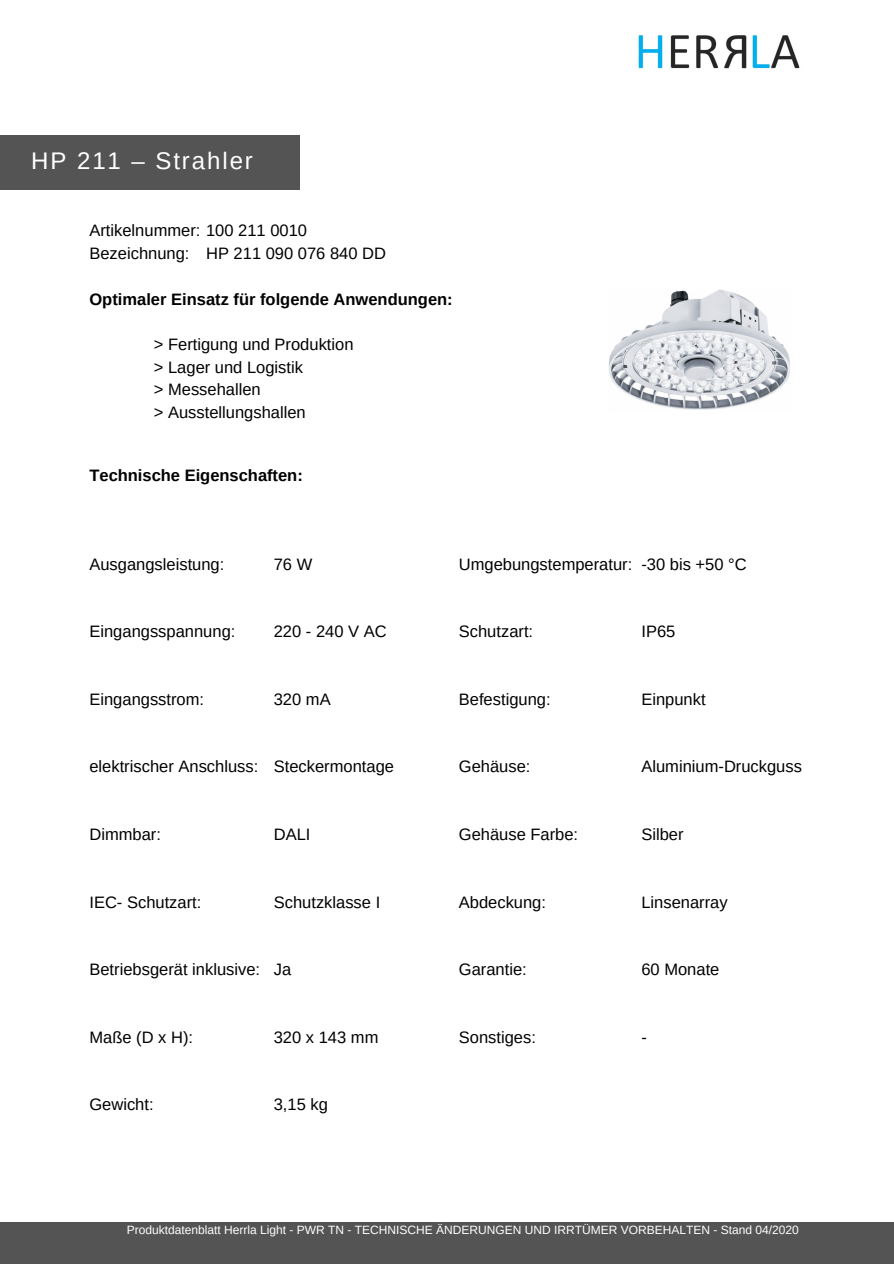
<style>
.page{position:relative;width:894px;height:1264px;background:#fff}
.page>*{position:absolute;margin:0;border:0;box-sizing:border-box;transform-origin:0 0}
.t1{font:24px "Arimo";letter-spacing:.08em;color:#fff}
.t2{font:16.5px/22.5px "Arimo";color:#000}
.t3{font:700 16.5px "Arimo";color:#000}
.t4{font:12px "Arimo";color:#fff}
</style>
<div class="page">
<div style="left:0;top:135px;width:300px;height:54px;background:#545454"></div>
<div style="left:0;top:1222px;width:893px;height:41px;background:#545454"></div>
<img style="left:638px;top:35px;width:162px;height:34px">
<img style="left:609px;top:290px;width:181px;height:120px">
<h1 class="t1" style="left:31px;top:147px;width:223px">HP 211 – Strahler</h1>
<p class="t2" style="left:89px;top:219px;width:219px">Artikelnummer: 100 211 0010<br>Bezeichnung:</p>
<p class="t2" style="left:206px;top:242px;width:181px">HP 211 090 076 840 DD</p>
<p class="t3" style="left:89px;top:290px;width:365px">Optimaler Einsatz für folgende Anwendungen:</p>
<p class="t2" style="left:154px;top:333px;width:201px">&gt; Fertigung und Produktion &gt; Lager und Logistik<br>&gt; Messehallen<br>&gt; Ausstellungshallen</p>
<p class="t3" style="left:89px;top:466px;width:215px">Technische Eigenschaften:</p>
<p class="t2" style="left:89px;top:552px;width:136px">Ausgangsleistung:</p>
<p class="t2" style="left:274px;top:552px;width:40px">76 W</p>
<p class="t2" style="left:458px;top:552px;width:175px">Umgebungstemperatur:</p>
<p class="t2" style="left:641px;top:552px;width:107px">-30 bis +50 °C</p>
<p class="t2" style="left:89px;top:620px;width:147px">Eingangsspannung:</p>
<p class="t2" style="left:274px;top:620px;width:114px">220 - 240 V AC</p>
<p class="t2" style="left:458px;top:620px;width:76px">Schutzart:</p>
<p class="t2" style="left:641px;top:620px;width:35px">IP65</p>
<p class="t2" style="left:89px;top:688px;width:116px">Eingangsstrom:</p>
<p class="t2" style="left:274px;top:688px;width:58px">320 mA</p>
<p class="t2" style="left:458px;top:688px;width:93px">Befestigung:</p>
<p class="t2" style="left:641px;top:688px;width:66px">Einpunkt</p>
<p class="t2" style="left:89px;top:755px;width:170px">elektrischer Anschluss:</p>
<p class="t2" style="left:274px;top:755px;width:122px">Steckermontage</p>
<p class="t2" style="left:458px;top:755px;width:73px">Gehäuse:</p>
<p class="t2" style="left:641px;top:755px;width:162px">Aluminium-Druckguss</p>
<p class="t2" style="left:89px;top:823px;width:73px">Dimmbar:</p>
<p class="t2" style="left:274px;top:823px;width:38px">DALI</p>
<p class="t2" style="left:458px;top:823px;width:121px">Gehäuse Farbe:</p>
<p class="t2" style="left:641px;top:823px;width:44px">Silber</p>
<p class="t2" style="left:89px;top:890px;width:113px">IEC- Schutzart:</p>
<p class="t2" style="left:274px;top:890px;width:108px">Schutzklasse I</p>
<p class="t2" style="left:458px;top:890px;width:89px">Abdeckung:</p>
<p class="t2" style="left:641px;top:890px;width:88px">Linsenarray</p>
<p class="t2" style="left:89px;top:958px;width:172px">Betriebsgerät inklusive:</p>
<p class="t2" style="left:274px;top:958px;width:19px">Ja</p>
<p class="t2" style="left:458px;top:958px;width:69px">Garantie:</p>
<p class="t2" style="left:641px;top:958px;width:79px">60 Monate</p>
<p class="t2" style="left:89px;top:1025px;width:105px">Maße (D x H):</p>
<p class="t2" style="left:274px;top:1025px;width:106px">320 x 143 mm</p>
<p class="t2" style="left:458px;top:1025px;width:79px">Sonstiges:</p>
<p class="t2" style="left:641px;top:1025px;width:7px">-</p>
<p class="t2" style="left:89px;top:1093px;width:66px">Gewicht:</p>
<p class="t2" style="left:274px;top:1093px;width:56px">3,15 kg</p>
<p class="t4" style="left:127px;top:1223px;width:673px">Produktdatenblatt Herrla Light - PWR TN - TECHNISCHE ÄNDERUNGEN UND IRRTÜMER VORBEHALTEN - Stand 04/2020</p>
</div>
